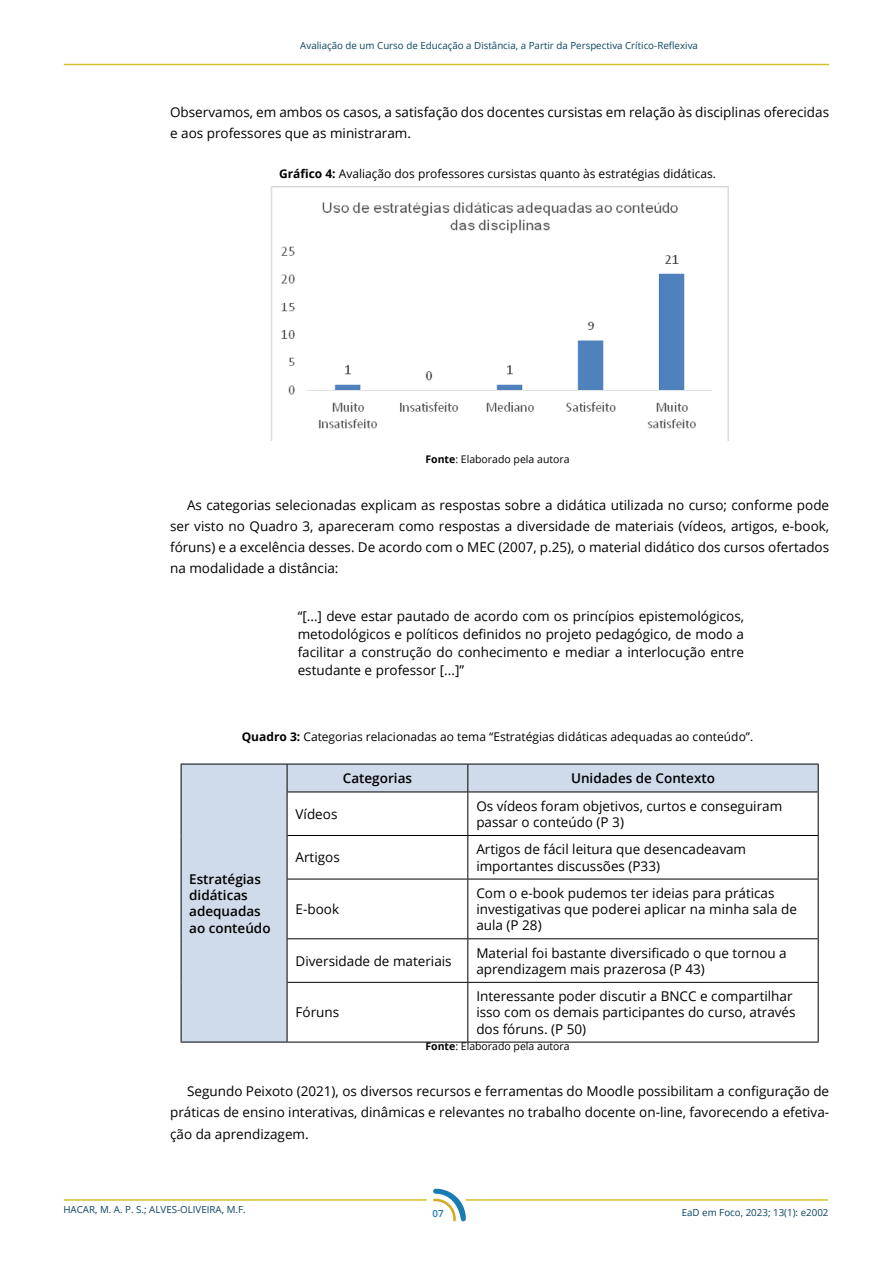
<style>
.page{position:relative;width:893px;height:1263px;background:#fff}
.page>*{position:absolute;margin:0;border:0;box-sizing:border-box;transform-origin:0 0}
.t1{font:13.5px/16.2px "Open Sans";color:#000}
.t2{font:600 13.5px/16.2px "Open Sans";color:#000}
.t3{font:12px "Open Sans";color:#000}
.t4{font:10.5px "Open Sans";color:#000}
.t5{font:9.75px "Open Sans";color:#0b4562}
.t6{font:600 9.75px "Open Sans";color:#187bb2}
.s1{font-weight:700}
</style>
<div class="page">
<hr style="left:64px;top:64px;width:765px;height:1px;background:#d2c12c">
<hr style="left:466px;top:1199px;width:362px;height:2px;background:#d2c12c">
<svg style="left:433px;top:1189px;width:33px;height:32px"></svg>
<hr style="left:64px;top:1199px;width:363px;height:2px;background:#d2c12c">
<img style="left:271px;top:186px;width:457px;height:255px">
<svg style="left:182px;top:765px;width:636px;height:277px"></svg>
<hr style="left:287px;top:835px;width:181px;height:1px;background:#000">
<hr style="left:468px;top:835px;width:351px;height:1px;background:#000">
<hr style="left:287px;top:879px;width:181px;height:1px;background:#000">
<hr style="left:468px;top:879px;width:351px;height:1px;background:#000">
<hr style="left:287px;top:938px;width:181px;height:1px;background:#000">
<hr style="left:468px;top:938px;width:351px;height:1px;background:#000">
<hr style="left:287px;top:982px;width:181px;height:1px;background:#000">
<hr style="left:468px;top:982px;width:351px;height:1px;background:#000">
<hr style="left:818px;top:792px;width:1px;height:43px;background:#000">
<hr style="left:818px;top:836px;width:1px;height:43px;background:#000">
<hr style="left:818px;top:879px;width:1px;height:59px;background:#000">
<hr style="left:818px;top:939px;width:1px;height:43px;background:#000">
<hr style="left:818px;top:983px;width:1px;height:59px;background:#000">
<hr style="left:468px;top:1042px;width:351px;height:1px;background:#000">
<hr style="left:181px;top:764px;width:106px;height:1px;background:#000">
<svg style="left:181px;top:764px;width:1px;height:28px"></svg>
<svg style="left:467px;top:765px;width:1px;height:26px"></svg>
<hr style="left:181px;top:792px;width:1px;height:43px;background:#000">
<hr style="left:181px;top:835px;width:1px;height:44px;background:#000">
<hr style="left:181px;top:879px;width:1px;height:60px;background:#000">
<hr style="left:181px;top:939px;width:1px;height:43px;background:#000">
<hr style="left:181px;top:982px;width:1px;height:60px;background:#000">
<hr style="left:181px;top:1042px;width:106px;height:1px;background:#000">
<hr style="left:287px;top:764px;width:181px;height:1px;background:#000">
<svg style="left:287px;top:764px;width:1px;height:27px"></svg>
<hr style="left:468px;top:764px;width:351px;height:1px;background:#000">
<svg style="left:818px;top:764px;width:1px;height:27px"></svg>
<hr style="left:468px;top:791px;width:351px;height:1px;background:#000">
<hr style="left:287px;top:791px;width:181px;height:1px;background:#000">
<hr style="left:287px;top:792px;width:1px;height:43px;background:#000">
<hr style="left:287px;top:835px;width:1px;height:44px;background:#000">
<hr style="left:287px;top:879px;width:1px;height:60px;background:#000">
<hr style="left:287px;top:939px;width:1px;height:43px;background:#000">
<hr style="left:287px;top:982px;width:1px;height:60px;background:#000">
<hr style="left:467px;top:792px;width:1px;height:43px;background:#000">
<hr style="left:467px;top:836px;width:1px;height:43px;background:#000">
<hr style="left:467px;top:879px;width:1px;height:59px;background:#000">
<hr style="left:467px;top:939px;width:1px;height:43px;background:#000">
<hr style="left:467px;top:983px;width:1px;height:59px;background:#000">
<hr style="left:287px;top:1042px;width:181px;height:1px;background:#000">
<p class="t5" style="left:300px;top:39px;width:399px">Avaliação de um Curso de Educação a Distância, a Partir da Perspectiva Crítico-Reflexiva</p>
<p class="t1" style="left:170px;top:101px;width:661px;line-height:21px">Observamos, em ambos os casos, a satisfação dos docentes cursistas em relação às disciplinas oferecidas e aos professores que as ministraram.</p>
<p class="t3" style="left:279px;top:166px;width:438px"><span class="s1">Gráfico 4:</span> Avaliação dos professores cursistas quanto às estratégias didáticas.</p>
<p class="t4" style="left:425px;top:452px;width:146px"><span class="s1">Fonte</span>: Elaborado pela autora</p>
<p class="t1" style="left:170px;top:494px;width:661px;line-height:21px;text-align:justify;text-indent:17px">As categorias selecionadas explicam as respostas sobre a didática utilizada no curso; conforme pode ser visto no Quadro 3, apareceram como respostas a diversidade de materiais (vídeos, artigos, e-book, fóruns) e a excelência desses. De acordo com o MEC (2007, p.25), o material didático dos cursos ofertados na modalidade a distância:</p>
<p class="t1" style="left:298px;top:606px;width:448px;line-height:18px;text-align:justify">“[...] deve estar pautado de acordo com os princípios epistemológicos, metodológicos e políticos definidos no projeto pedagógico, de modo a facilitar a construção do conhecimento e mediar a interlocução entre estudante e professor [...]”</p>
<p class="t3" style="left:242px;top:728px;width:513px"><span class="s1">Quadro 3:</span> Categorias relacionadas ao tema “Estratégias didáticas adequadas ao conteúdo”.</p>
<p class="t2" style="left:189px;top:871px;width:83px">Estratégias didáticas adequadas ao conteúdo</p>
<p class="t2" style="left:343px;top:770px;width:71px">Categorias</p>
<p class="t2" style="left:571px;top:770px;width:146px">Unidades de Contexto</p>
<p class="t1" style="left:296px;top:805px;width:43px">Vídeos</p>
<p class="t1" style="left:476px;top:797px;width:307px">Os vídeos foram objetivos, curtos e conseguiram passar o conteúdo (P 3)</p>
<p class="t1" style="left:296px;top:849px;width:46px">Artigos</p>
<p class="t1" style="left:476px;top:841px;width:271px">Artigos de fácil leitura que desencadeavam importantes discussões (P33)</p>
<p class="t1" style="left:296px;top:901px;width:45px">E-book</p>
<p class="t1" style="left:476px;top:884px;width:322px">Com o e-book pudemos ter ideias para práticas investigativas que poderei aplicar na minha sala de aula (P 28)</p>
<p class="t1" style="left:296px;top:952px;width:158px">Diversidade de materiais</p>
<p class="t1" style="left:476px;top:944px;width:312px">Material foi bastante diversificado o que tornou a aprendizagem mais prazerosa (P 43)</p>
<p class="t1" style="left:296px;top:1004px;width:45px">Fóruns</p>
<p class="t1" style="left:476px;top:988px;width:321px">Interessante poder discutir a BNCC e compartilhar isso com os demais participantes do curso, através dos fóruns. (P 50)</p>
<p class="t4" style="left:425px;top:1039px;width:146px"><span class="s1">Fonte</span>: Elaborado pela autora</p>
<p class="t1" style="left:170px;top:1081px;width:661px;line-height:21px;text-align:justify;text-indent:17px">Segundo Peixoto (2021), os diversos recursos e ferramentas do Moodle possibilitam a configuração de práticas de ensino interativas, dinâmicas e relevantes no trabalho docente on-line, favorecendo a efetiva&shy;ção da aprendizagem.</p>
<p class="t5" style="left:63px;top:1203px;width:184px">HACAR, M. A. P. S.; ALVES-OLIVEIRA, M.F.</p>
<p class="t5" style="left:682px;top:1206px;width:148px">EaD em Foco, 2023; 13(1): e2002</p>
<p class="t6" style="left:432px;top:1207px;width:13px">07</p>
</div>
